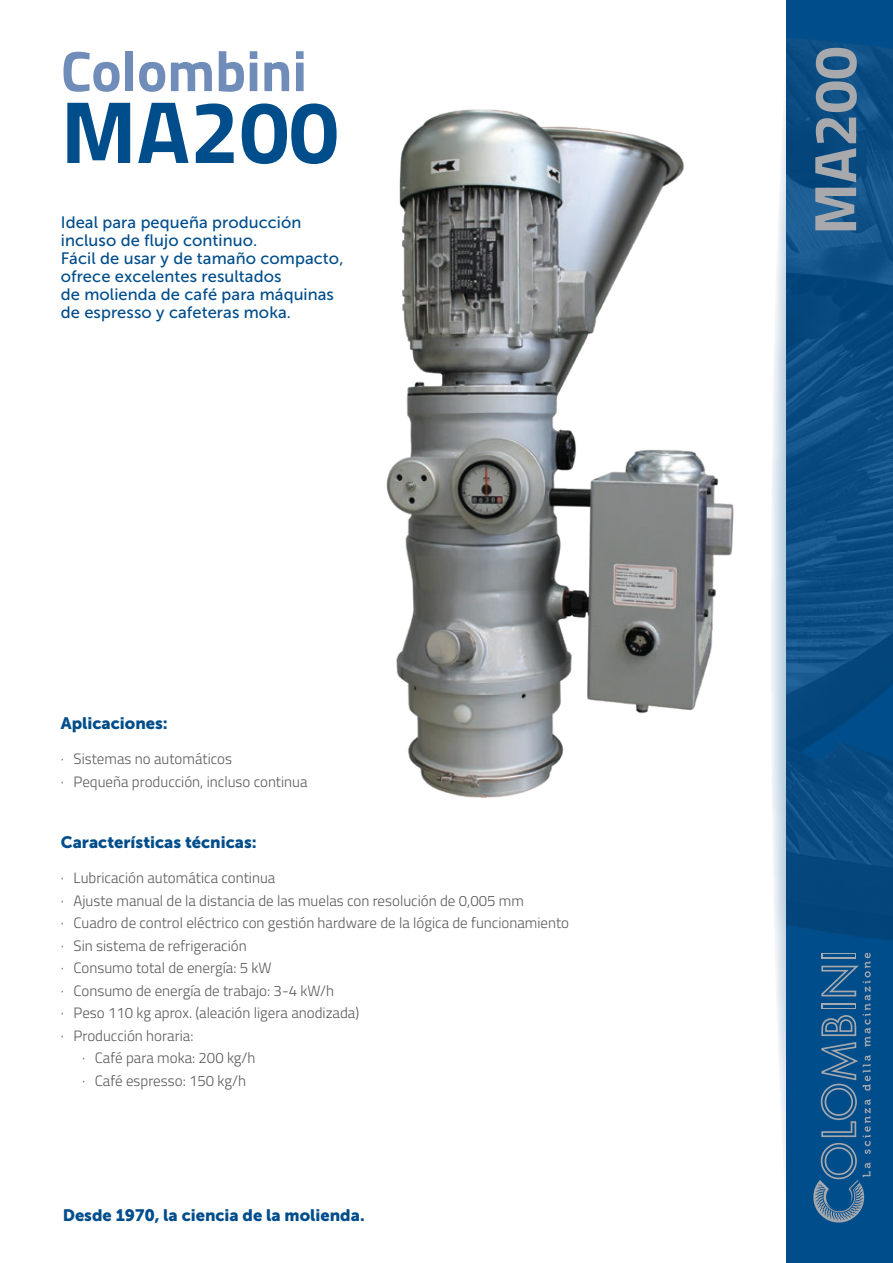
<style>
.page{position:relative;width:893px;height:1263px;background:#fff}
.page>*{position:absolute;margin:0;border:0;box-sizing:border-box;transform-origin:0 0}
.t1{font:700 88.5px "Titillium Web";color:#004d8b}
.t2{font:700 60px "Titillium Web";color:#a8a9ad}
.t3{font:700 57px "Titillium Web";color:#708dba}
.t4{font:16.5px "Museo Sans 500";letter-spacing:.005em;color:#004d8b}
.t5{font:16.5px "Museo Sans 900";color:#004d8b}
.t6{font:300 15px "Titillium Web";color:#57585a}
</style>
<div class="page">
<svg style="left:773px;top:857px;width:13px;height:328px"></svg>
<div style="left:786px;top:0;width:107px;height:1263px;background:#004d8b"></div>
<svg style="left:813px;top:1016px;width:58px;height:206px"></svg>
<img style="left:786px;top:38px;width:107px;height:978px">
<img style="left:386px;top:84px;width:400px;height:773px">
<p class="t3" style="left:61px;top:28px;width:248px">Colombini</p>
<p class="t1" style="left:61px;top:64px;width:279px">MA200</p>
<p class="t4" style="left:61px;top:213px;width:242px">Ideal para pequeña producción</p>
<p class="t4" style="left:61px;top:231px;width:198px">incluso de flujo continuo.</p>
<p class="t4" style="left:61px;top:249px;width:284px">Fácil de usar y de tamaño compacto,</p>
<p class="t4" style="left:61px;top:267px;width:222px">ofrece excelentes resultados</p>
<p class="t4" style="left:61px;top:285px;width:275px">de molienda de café para máquinas</p>
<p class="t4" style="left:61px;top:303px;width:232px">de espresso y cafeteras moka.</p>
<p class="t5" style="left:61px;top:714px;width:109px">Aplicaciones:</p>
<p class="t6" style="left:61px;top:748px;width:173px">· Sistemas no automáticos</p>
<p class="t6" style="left:61px;top:770px;width:248px">· Pequeña producción, incluso continua</p>
<p class="t5" style="left:61px;top:833px;width:197px">Características técnicas:</p>
<p class="t6" style="left:61px;top:867px;width:216px">· Lubricación automática continua</p>
<p class="t6" style="left:61px;top:890px;width:465px">· Ajuste manual de la distancia de las muelas con resolución de 0,005 mm</p>
<p class="t6" style="left:61px;top:912px;width:510px">· Cuadro de control eléctrico con gestión hardware de la lógica de funcionamiento</p>
<p class="t6" style="left:61px;top:935px;width:187px">· Sin sistema de refrigeración</p>
<p class="t6" style="left:61px;top:957px;width:212px">· Consumo total de energía: 5 kW</p>
<p class="t6" style="left:61px;top:980px;width:275px">· Consumo de energía de trabajo: 3-4 kW/h</p>
<p class="t6" style="left:61px;top:1002px;width:300px">· Peso 110 kg aprox. (aleación ligera anodizada)</p>
<p class="t6" style="left:61px;top:1025px;width:134px">· Producción horaria:</p>
<p class="t6" style="left:82px;top:1047px;width:175px">· Café para moka: 200 kg/h</p>
<p class="t6" style="left:82px;top:1070px;width:165px">· Café espresso: 150 kg/h</p>
<p class="t5" style="left:63px;top:1206px;width:303px">Desde 1970, la ciencia de la molienda.</p>
<p class="t2" style="left:789px;top:235px;width:190px;rotate:-90deg">MA200</p>
</div>
